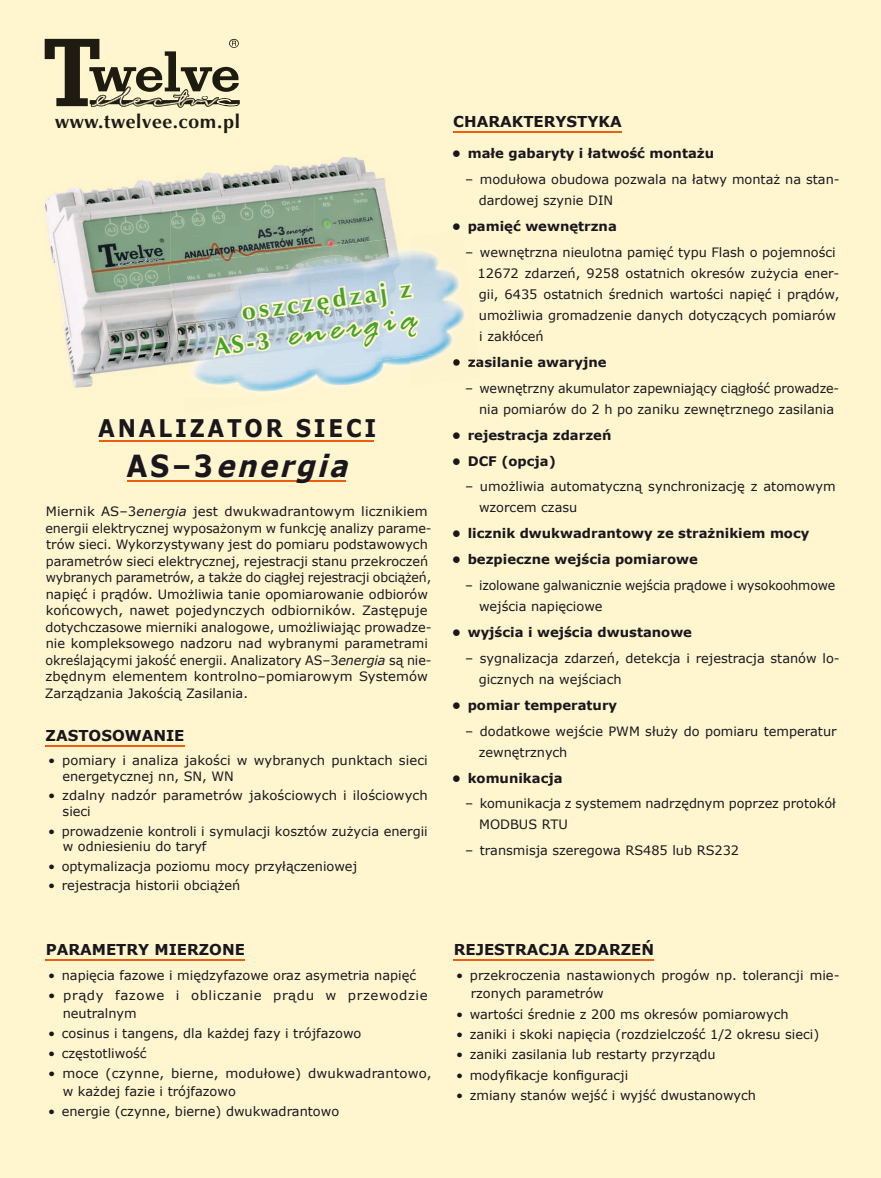
<style>
.page{position:relative;width:881px;height:1178px;background:#fff}
.page>*{position:absolute;margin:0;border:0;box-sizing:border-box;transform-origin:0 0}
.t1{font:italic 40.5px "Rage";color:#45a22b}
.t2{font:italic 700 30.3px "Verdana";color:#1a171c;scale:.89 1}
.t3{font:700 24.3px "Verdana";letter-spacing:.13em;color:#1a171c;scale:.89 1}
.t4{font:700 24px "Zapf Humnst EU";color:#45a22b}
.t5{font:700 19.2px "Zapf Humnst EU";letter-spacing:.035em;color:#1d1b15}
.t6{font:700 15px "Verdana";color:#1a171c}
.t7{font:700 13.2px "Verdana";color:#1a171c}
.t8{font:12.9px/16.5px "Verdana";color:#1a171c}
.t9{font:12.9px/18px "Verdana";letter-spacing:.04em;color:#1a171c}
.s1{font-family:"Zapf Humnst EU";font-weight:700;font-style:normal;font-size:24px}
.s2{font-style:normal}
.s3{font-style:italic}
</style>
<div class="page">
<div style="left:0;top:0;width:880px;height:1178px;background:#fff6d0"></div>
<svg style="left:45px;top:39px;width:195px;height:69px"></svg>
<hr style="left:100px;top:440px;width:274px;height:1px;background:#e95e0f">
<hr style="left:128px;top:480px;width:218px;height:1px;background:#e95e0f">
<hr style="left:45px;top:745px;width:139px;height:2px;background:#e95e0f">
<hr style="left:453px;top:131px;width:168px;height:1px;background:#e95e0f">
<hr style="left:453px;top:959px;width:200px;height:2px;background:#e95e0f">
<hr style="left:45px;top:959px;width:199px;height:2px;background:#e95e0f">
<img style="left:44px;top:165px;width:270px;height:132px">
<img style="left:314px;top:156px;width:81px;height:77px">
<img style="left:61px;top:297px;width:107px;height:91px">
<img style="left:428px;top:253px;width:52px;height:114px">
<img style="left:453px;top:357px;width:26px;height:10px">
<img style="left:168px;top:254px;width:42px;height:128px">
<img style="left:421px;top:251px;width:7px;height:4px">
<img style="left:421px;top:357px;width:21px;height:7px">
<img style="left:202px;top:374px;width:8px;height:10px">
<img style="left:421px;top:255px;width:31px;height:102px">
<svg style="left:210px;top:233px;width:211px;height:160px"></svg>
<img style="left:174px;top:95px;width:44px;height:13px">
<h3 class="t5" style="left:55px;top:109px;width:186px">www.twelvee.com.pl</h3>
<h3 class="t4" style="left:240px;top:297px;width:172px;rotate:-8deg">oszczędzaj z</h3>
<h1 class="t1" style="left:211px;top:323px;width:206px;rotate:-8deg"><span class="s1">AS-3</span> energia</h1>
<h3 class="t3" style="left:98px;top:411px;width:314px">ANALIZATOR SIECI</h3>
<h2 class="t2" style="left:126px;top:444px;width:261px"><span class="s2">A S – 3</span> energia</h2>
<p class="t8" style="left:45px;top:503px;width:388px">Miernik AS–3<span class="s3">energia</span> jest dwukwadrantowym licznikiem energii elektrycznej wyposażonym w funkcję analizy parame&shy;trów sieci. Wykorzystywany jest do pomiaru podstawowych parametrów sieci elektrycznej, rejestracji stanu przekroczeń wybranych parametrów, a także do ciągłej rejestracji obciążeń, napięć i prądów. Umożliwia tanie opomiarowanie odbiorów końcowych, nawet pojedynczych odbiorników. Zastępuje dotychczasowe mierniki analogowe, umożliwiając prowadze&shy;nie kompleksowego nadzoru nad wybranymi parametrami określającymi jakość energii. Analizatory AS–3<span class="s3">energia</span> są nie&shy;zbędnym elementem kontrolno–pomiarowym Systemów Zarządzania Jakością Zasilania.</p>
<p class="t6" style="left:46px;top:725px;width:140px">ZASTOSOWANIE</p>
<p class="t8" style="left:62px;top:752px;width:367px;line-height:15.5px;text-indent:-14px">• pomiary i analiza jakości w wybranych punktach sieci energetycznej nn, SN, WN</p>
<p class="t8" style="left:63px;top:788px;width:366px;line-height:15.5px;text-indent:-14px">• zdalny nadzór parametrów jakościowych i ilościowych sieci</p>
<p class="t8" style="left:63px;top:823px;width:366px;line-height:15.5px;text-indent:-14px">• prowadzenie kontroli i symulacji kosztów zużycia energii w odniesieniu do taryf</p>
<p class="t8" style="left:48px;top:858px;width:310px">• optymalizacja poziomu mocy przyłączeniowej</p>
<p class="t8" style="left:48px;top:877px;width:194px">• rejestracja historii obciążeń</p>
<p class="t6" style="left:46px;top:939px;width:201px">PARAMETRY MIERZONE</p>
<p class="t8" style="left:48px;top:966px;width:369px">• napięcia fazowe i międzyfazowe oraz asymetria napięć</p>
<p class="t9" style="left:63px;top:986px;width:366px;text-indent:-14px">• prądy fazowe i obliczanie prądu w przewodzie neutralnym</p>
<p class="t8" style="left:48px;top:1025px;width:314px">• cosinus i tangens, dla każdej fazy i trójfazowo</p>
<p class="t8" style="left:48px;top:1045px;width:100px">• częstotliwość</p>
<p class="t8" style="left:63px;top:1064px;width:370px;line-height:18px;text-indent:-14px">• moce (czynne, bierne, modułowe) dwukwadrantowo, w każdej fazie i trójfazowo</p>
<p class="t8" style="left:48px;top:1103px;width:292px">• energie (czynne, bierne) dwukwadrantowo</p>
<p class="t6" style="left:453px;top:111px;width:170px">CHARAKTERYSTYKA</p>
<p class="t7" style="left:451px;top:144px;width:264px">• małe gabaryty i łatwość montażu</p>
<p class="t8" style="left:478px;top:169px;width:362px;line-height:21px;text-indent:-13px">– modułowa obudowa pozwala na łatwy montaż na stan&shy;dardowej szynie DIN</p>
<p class="t7" style="left:451px;top:217px;width:166px">• pamięć wewnętrzna</p>
<p class="t8" style="left:477px;top:242px;width:363px;line-height:21px;text-indent:-12px">– wewnętrzna nieulotna pamięć typu Flash o pojemności 12672 zdarzeń, 9258 ostatnich okresów zużycia ener&shy;gii, 6435 ostatnich średnich wartości napięć i prądów, umożliwia gromadzenie danych dotyczących pomiarów i zakłóceń</p>
<p class="t7" style="left:451px;top:353px;width:156px">• zasilanie awaryjne</p>
<p class="t8" style="left:479px;top:377px;width:362px;line-height:21px;text-indent:-14px">– wewnętrzny akumulator zapewniający ciągłość prowadze&shy;nia pomiarów do 2 h po zaniku zewnętrznego zasilania</p>
<p class="t7" style="left:451px;top:425px;width:161px">• rejestracja zdarzeń</p>
<p class="t7" style="left:451px;top:451px;width:106px">• DCF (opcja)</p>
<p class="t8" style="left:479px;top:476px;width:358px;line-height:21px;text-indent:-14px">– umożliwia automatyczną synchronizację z atomowym wzorcem czasu</p>
<p class="t7" style="left:451px;top:524px;width:359px">• licznik dwukwadrantowy ze strażnikiem mocy</p>
<p class="t7" style="left:451px;top:550px;width:248px">• bezpieczne wejścia pomiarowe</p>
<p class="t8" style="left:479px;top:575px;width:358px;line-height:21px;text-indent:-14px">– izolowane galwanicznie wejścia prądowe i wysokoohmowe wejścia napięciowe</p>
<p class="t7" style="left:451px;top:623px;width:242px">• wyjścia i wejścia dwustanowe</p>
<p class="t8" style="left:478px;top:647px;width:362px;line-height:21px;text-indent:-13px">– sygnalizacja zdarzeń, detekcja i rejestracja stanów lo&shy;gicznych na wejściach</p>
<p class="t7" style="left:451px;top:696px;width:167px">• pomiar temperatury</p>
<p class="t8" style="left:478px;top:720px;width:359px;line-height:21px;text-indent:-14px">– dodatkowe wejście PWM służy do pomiaru temperatur zewnętrznych</p>
<p class="t7" style="left:451px;top:768px;width:112px">• komunikacja</p>
<p class="t8" style="left:479px;top:793px;width:358px;line-height:21px;text-indent:-14px">– komunikacja z systemem nadrzędnym poprzez protokół<br>MODBUS RTU</p>
<p class="t8" style="left:465px;top:842px;width:275px">– transmisja szeregowa RS485 lub RS232</p>
<p class="t6" style="left:453px;top:939px;width:202px">REJESTRACJA ZDARZEŃ</p>
<p class="t8" style="left:470px;top:966px;width:370px;line-height:18.3px;text-indent:-14px">• przekroczenia nastawionych progów np. tolerancji mie&shy;rzonych parametrów</p>
<p class="t8" style="left:456px;top:1005px;width:334px">• wartości średnie z 200 ms okresów pomiarowych</p>
<p class="t8" style="left:456px;top:1026px;width:364px">• zaniki i skoki napięcia (rozdzielczość 1/2 okresu sieci)</p>
<p class="t8" style="left:456px;top:1046px;width:261px">• zaniki zasilania lub restarty przyrządu</p>
<p class="t8" style="left:456px;top:1067px;width:173px">• modyfikacje konfiguracji</p>
<p class="t8" style="left:456px;top:1087px;width:301px">• zmiany stanów wejść i wyjść dwustanowych</p>
</div>
